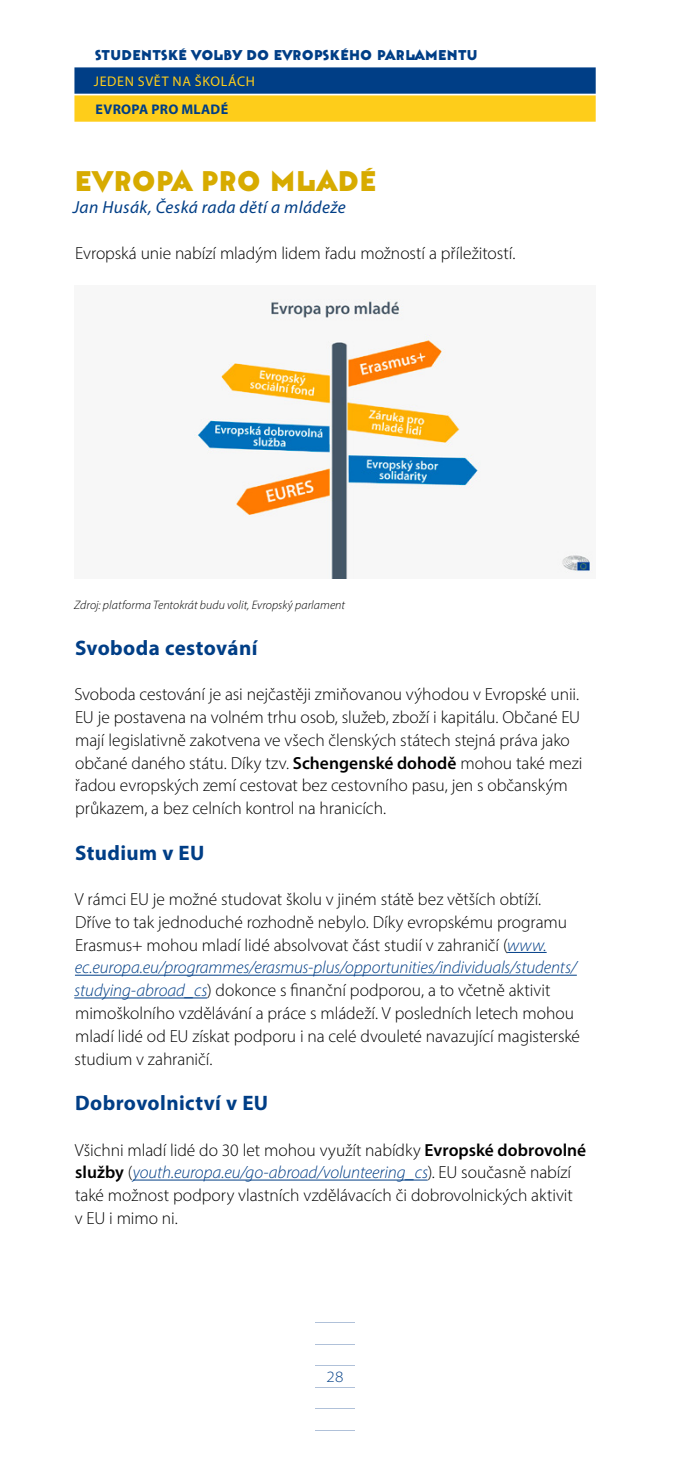
<style>
.page{position:relative;width:695px;height:1474px;background:#fff}
.page>*{position:absolute;margin:0;border:0;box-sizing:border-box;transform-origin:0 0}
.t1{font:900 28px "Bahnhof";letter-spacing:.03em;color:#d7ab00}
.t2{font:700 21px "Myriad Pro";letter-spacing:.02em;color:#003e86}
.t3{font:300 17.5px/22.8px "Myriad Pro";letter-spacing:-.005em;color:#000}
.t4{font:italic 17.5px "Myriad Pro";letter-spacing:.02em;color:#003e86}
.t5{font:300 semi-expanded 15.75px "Myriad Pro";color:#003e86}
.t6{font:900 14px "Bahnhof";letter-spacing:.04em;color:#003e86}
.t7{font:14px "Myriad Pro";letter-spacing:.045em;color:#fecd1a}
.t8{font:700 14px "Myriad Pro";letter-spacing:.02em;color:#003e86}
.t9{font:italic 300 12.25px "Myriad Pro";letter-spacing:.005em;color:#000}
.s1{font-weight:600}
.s2{font-style:italic;color:#003e86}
</style>
<div class="page">
<hr style="left:315px;top:1322px;width:40px;height:1px;background:#b0c1d9">
<hr style="left:315px;top:1343px;width:40px;height:1px;background:#b0c1d9">
<hr style="left:315px;top:1365px;width:40px;height:1px;background:#b0c1d9">
<hr style="left:315px;top:1386px;width:40px;height:1px;background:#b0c1d9">
<hr style="left:315px;top:1408px;width:40px;height:1px;background:#b0c1d9">
<hr style="left:315px;top:1429px;width:40px;height:1px;background:#b0c1d9">
<hr style="left:507px;top:952px;width:39px;height:1px;background:#003e86">
<hr style="left:75px;top:974px;width:501px;height:1px;background:#003e86">
<hr style="left:74px;top:997px;width:133px;height:1px;background:#003e86">
<hr style="left:133px;top:1179px;width:294px;height:1px;background:#003e86">
<img style="left:193px;top:299px;width:400px;height:279px">
<div style="left:74px;top:67px;width:521px;height:27px;background:#003e86"></div>
<div style="left:74px;top:95px;width:521px;height:27px;background:#fecd1a"></div>
<p class="t6" style="left:95px;top:47px;width:384px">STUDENTSKÉ VOLBY DO EVROPSKÉHO PARLAMENTU</p>
<p class="t7" style="left:94px;top:72px;width:162px">JEDEN SVĚT NA ŠKOLÁCH</p>
<p class="t8" style="left:96px;top:100px;width:134px">EVROPA PRO MLADÉ</p>
<h1 class="t1" style="left:75px;top:166px;width:302px">EVROPA PRO MLADÉ</h1>
<p class="t4" style="left:73px;top:197px;width:274px">Jan Husák, Česká rada dětí a mládeže</p>
<p class="t3" style="left:75px;top:241px;width:442px">Evropská unie nabízí mladým lidem řadu možností a příležitostí.</p>
<p class="t9" style="left:74px;top:598px;width:272px">Zdroj: platforma Tentokrát budu volit, Evropský parlament</p>
<p class="t2" style="left:75px;top:634px;width:184px">Svoboda cestování</p>
<p class="t3" style="left:74px;top:683px;width:509px">Svoboda cestování je asi nejčastěji zmiňovanou výhodou v Evropské unii.<br>EU je postavena na volném trhu osob, služeb, zboží i kapitálu. Občané EU mají legislativně zakotvena ve všech členských státech stejná práva jako občané daného státu. Díky tzv. <span class="s1">Schengenské dohodě</span> mohou také mezi řadou evropských zemí cestovat bez cestovního pasu, jen s občanským průkazem, a bez celních kontrol na hranicích.</p>
<p class="t2" style="left:75px;top:838px;width:131px">Studium v EU</p>
<p class="t3" style="left:74px;top:887px;width:507px">V rámci EU je možné studovat školu v jiném státě bez větších obtíží.<br>Dříve to tak jednoduché rozhodně nebylo. Díky evropskému programu Erasmus+ mohou mladí lidé absolvovat část studií v zahraničí (<span class="s2">www. ec.europa.eu/programmes/erasmus‑plus/opportunities/individuals/students/ studying‑abroad_cs</span>) dokonce s finanční podporou, a to včetně aktivit mimoškolního vzdělávání a práce s mládeží. V posledních letech mohou mladí lidé od EU získat podporu i na celé dvouleté navazující magisterské studium v zahraničí.</p>
<p class="t2" style="left:75px;top:1089px;width:195px">Dobrovolnictví v EU</p>
<p class="t3" style="left:75px;top:1138px;width:513px">Všichni mladí lidé do 30 let mohou využít nabídky <span class="s1">Evropské dobrovolné služby</span> (<span class="s2">youth.europa.eu/go-abroad/volunteering_cs</span>). EU současně nabízí také možnost podpory vlastních vzdělávacích či dobrovolnických aktivit<br>v EU i mimo ni.</p>
<p class="t5" style="left:326px;top:1366px;width:19px">28</p>
</div>
